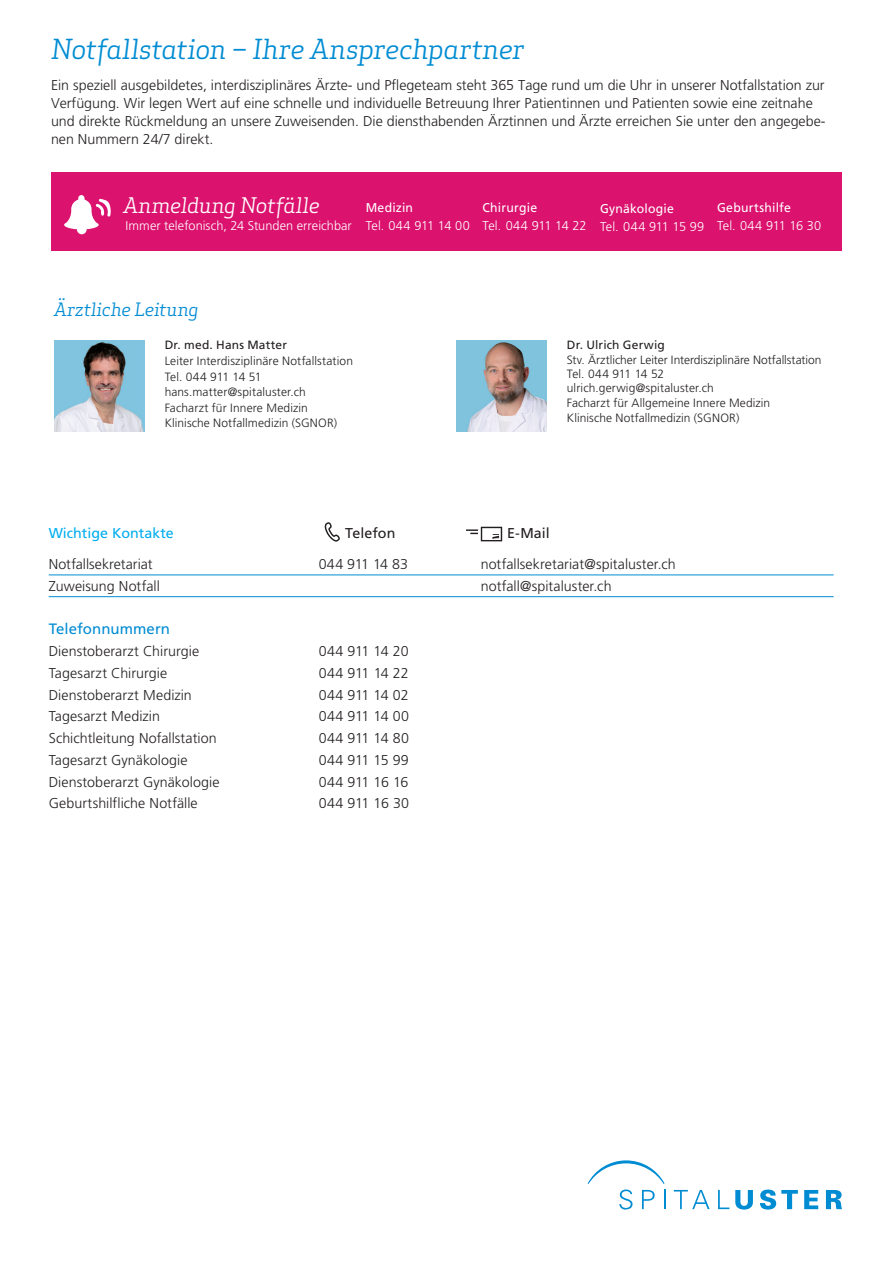
<style>
.page{position:relative;width:893px;height:1263px;background:#fff}
.page>*{position:absolute;margin:0;border:0;box-sizing:border-box;transform-origin:0 0}
.titel{font:italic 27px "Apex Serif";letter-spacing:-.015em;color:#008cd3}
.lauftext{font:italic 21px "Apex Serif";letter-spacing:-.015em;color:#fff}
.Subhead{font:italic 18px "Apex Serif";letter-spacing:-.015em;color:#008cd3}
.untertitel{font:15px "Frutiger LT Std";letter-spacing:.005em;color:#008cd3}
.Lauftext_mit_Linien{font:300 14.25px/18px "Frutiger LT Std";color:#231f20}
.lauftext-2{font:300 14.25px "Frutiger LT Std";letter-spacing:.005em;color:#231f20}
.lauftext-3{font:300 14.25px "Frutiger LT Std";letter-spacing:-.02em;color:#231f20}
.Subhead-2{font:14.25px "Frutiger LT Std";color:#00aeef}
.untertitel-2{font:14.25px "Frutiger LT Std";letter-spacing:.005em;color:#231f20}
.lauftext-4{font:300 14.25px "Frutiger LT Std";letter-spacing:-.015em;color:#231f20}
.lauftext-5{font:300 14.25px "Frutiger LT Std";letter-spacing:-.035em;color:#231f20}
.untertitel-3{font:300 12.75px "Frutiger LT Std";letter-spacing:.005em;color:#fff}
.untertitel-4{font:12.75px "Frutiger LT Std";letter-spacing:.015em;color:#fff;scale:.96 1}
.lauftext-6{font:300 12px/14.4px "Frutiger LT Std";letter-spacing:.005em;color:#231f20}
.lauftext-7{font:12px "Frutiger LT Std";letter-spacing:.015em;color:#231f20}
.lauftext-8{font:300 12px "Frutiger LT Std";letter-spacing:-.03em;color:#231f20}
.lauftext-9{font:300 12px "Frutiger LT Std";letter-spacing:-.015em;color:#231f20}
</style>
<div class="page">
<svg style="left:735px;top:1190px;width:18px;height:19px"></svg>
<svg style="left:760px;top:1189px;width:38px;height:20px"></svg>
<svg style="left:804px;top:1190px;width:14px;height:19px"></svg>
<svg style="left:826px;top:1190px;width:16px;height:19px"></svg>
<svg style="left:674px;top:1190px;width:36px;height:19px"></svg>
<svg style="left:718px;top:1190px;width:11px;height:19px"></svg>
<svg style="left:588px;top:1160px;width:77px;height:49px"></svg>
<div style="left:51px;top:172px;width:791px;height:79px;background:#db126e"></div>
<svg style="left:64px;top:195px;width:47px;height:39px"></svg>
<img style="left:54px;top:340px;width:90px;height:91px">
<img style="left:456px;top:340px;width:90px;height:92px">
<hr style="left:49px;top:575px;width:785px;height:1px;background:#008cd3">
<hr style="left:49px;top:596px;width:785px;height:1px;background:#008cd3">
<svg style="left:324px;top:522px;width:16px;height:20px"></svg>
<svg style="left:466px;top:527px;width:36px;height:14px"></svg>
<p class="titel" style="left:51px;top:32px;width:475px">Notfallstation – Ihre Ansprechpartner</p>
<p class="Lauftext_mit_Linien" style="left:51px;top:77px;width:776px">Ein speziell ausgebildetes, interdisziplinäres Ärzte- und Pflegeteam steht 365 Tage rund um die Uhr in unserer Notfallstation zur Verfügung. Wir legen Wert auf eine schnelle und individuelle Betreuung Ihrer Patientinnen und Patienten sowie eine zeitnahe und direkte Rückmeldung an unsere Zuweisenden. Die diensthabenden Ärztinnen und Ärzte erreichen Sie unter den angegebe&shy;nen Nummern 24/7 direkt.</p>
<p class="lauftext" style="left:124px;top:192px;width:198px">Anmeldung Notfälle</p>
<p class="untertitel-3" style="left:126px;top:218px;width:228px">Immer telefonisch, 24 Stunden erreichbar</p>
<p class="untertitel-4" style="left:366px;top:200px;width:51px">Medizin</p>
<p class="untertitel-3" style="left:366px;top:218px;width:106px">Tel. 044 911 14 00</p>
<p class="untertitel-4" style="left:483px;top:200px;width:58px">Chirurgie</p>
<p class="untertitel-3" style="left:483px;top:218px;width:106px">Tel. 044 911 14 22</p>
<p class="untertitel-4" style="left:600px;top:201px;width:78px">Gynäkologie</p>
<p class="untertitel-3" style="left:600px;top:219px;width:106px">Tel. 044 911 15 99</p>
<p class="untertitel-4" style="left:717px;top:200px;width:78px">Geburtshilfe</p>
<p class="untertitel-3" style="left:717px;top:218px;width:106px">Tel. 044 911 16 30</p>
<p class="Subhead" style="left:54px;top:298px;width:146px">Ärztliche Leitung</p>
<p class="lauftext-7" style="left:165px;top:338px;width:124px">Dr. med. Hans Matter</p>
<p class="lauftext-6" style="left:165px;top:354px;width:190px">Leiter Interdisziplinäre Notfallstation</p>
<p class="lauftext-8" style="left:165px;top:370px;width:98px">Tel. 044 911 14 51</p>
<p class="lauftext-6" style="left:165px;top:385px;width:143px">hans.matter@spitaluster.ch</p>
<p class="lauftext-6" style="left:165px;top:401px;width:174px">Facharzt für Innere Medizin<br>Klinische Notfallmedizin (SGNOR)</p>
<p class="lauftext-7" style="left:567px;top:338px;width:99px">Dr. Ulrich Gerwig</p>
<p class="lauftext-6" style="left:567px;top:352px;width:256px">Stv. Ärztlicher Leiter Interdisziplinäre Notfallstation</p>
<p class="lauftext-9" style="left:567px;top:367px;width:99px">Tel. 044 911 14 52</p>
<p class="lauftext-6" style="left:567px;top:381px;width:149px">ulrich.gerwig@spitaluster.ch</p>
<p class="lauftext-6" style="left:567px;top:396px;width:205px">Facharzt für Allgemeine Innere Medizin</p>
<p class="lauftext-6" style="left:567px;top:411px;width:174px">Klinische Notfallmedizin (SGNOR)</p>
<p class="Subhead-2" style="left:49px;top:525px;width:127px">Wichtige Kontakte</p>
<p class="untertitel-2" style="left:345px;top:525px;width:52px">Telefon</p>
<p class="untertitel-2" style="left:507px;top:525px;width:44px">E-Mail</p>
<p class="Lauftext_mit_Linien" style="left:49px;top:555px;width:105px">Notfallsekretariat</p>
<p class="Lauftext_mit_Linien" style="left:319px;top:555px;width:91px">044 911 14 83</p>
<p class="Lauftext_mit_Linien" style="left:481px;top:555px;width:197px">notfallsekretariat@spitaluster.ch</p>
<p class="Lauftext_mit_Linien" style="left:49px;top:577px;width:113px">Zuweisung Notfall</p>
<p class="Lauftext_mit_Linien" style="left:481px;top:577px;width:132px">notfall@spitaluster.ch</p>
<p class="untertitel" style="left:49px;top:620px;width:123px">Telefonnummern</p>
<p class="lauftext-2" style="left:49px;top:643px;width:152px">Dienstoberarzt Chirurgie</p>
<p class="lauftext-3" style="left:319px;top:643px;width:91px">044 911 14 20</p>
<p class="lauftext-2" style="left:49px;top:665px;width:120px">Tagesarzt Chirurgie</p>
<p class="lauftext-4" style="left:319px;top:665px;width:92px">044 911 14 22</p>
<p class="lauftext-2" style="left:49px;top:687px;width:145px">Dienstoberarzt Medizin</p>
<p class="lauftext-3" style="left:319px;top:687px;width:91px">044 911 14 02</p>
<p class="lauftext-2" style="left:49px;top:708px;width:113px">Tagesarzt Medizin</p>
<p class="lauftext-2" style="left:319px;top:708px;width:92px">044 911 14 00</p>
<p class="lauftext-2" style="left:49px;top:730px;width:170px">Schichtleitung Nofallstation</p>
<p class="lauftext-2" style="left:319px;top:730px;width:92px">044 911 14 80</p>
<p class="lauftext-2" style="left:49px;top:752px;width:140px">Tagesarzt Gynäkologie</p>
<p class="lauftext-2" style="left:319px;top:752px;width:92px">044 911 15 99</p>
<p class="lauftext-2" style="left:49px;top:774px;width:172px">Dienstoberarzt Gynäkologie</p>
<p class="lauftext-5" style="left:319px;top:774px;width:91px">044 911 16 16</p>
<p class="lauftext-2" style="left:49px;top:795px;width:151px">Geburtshilfliche Notfälle</p>
<p class="lauftext-2" style="left:319px;top:795px;width:92px">044 911 16 30</p>
</div>
